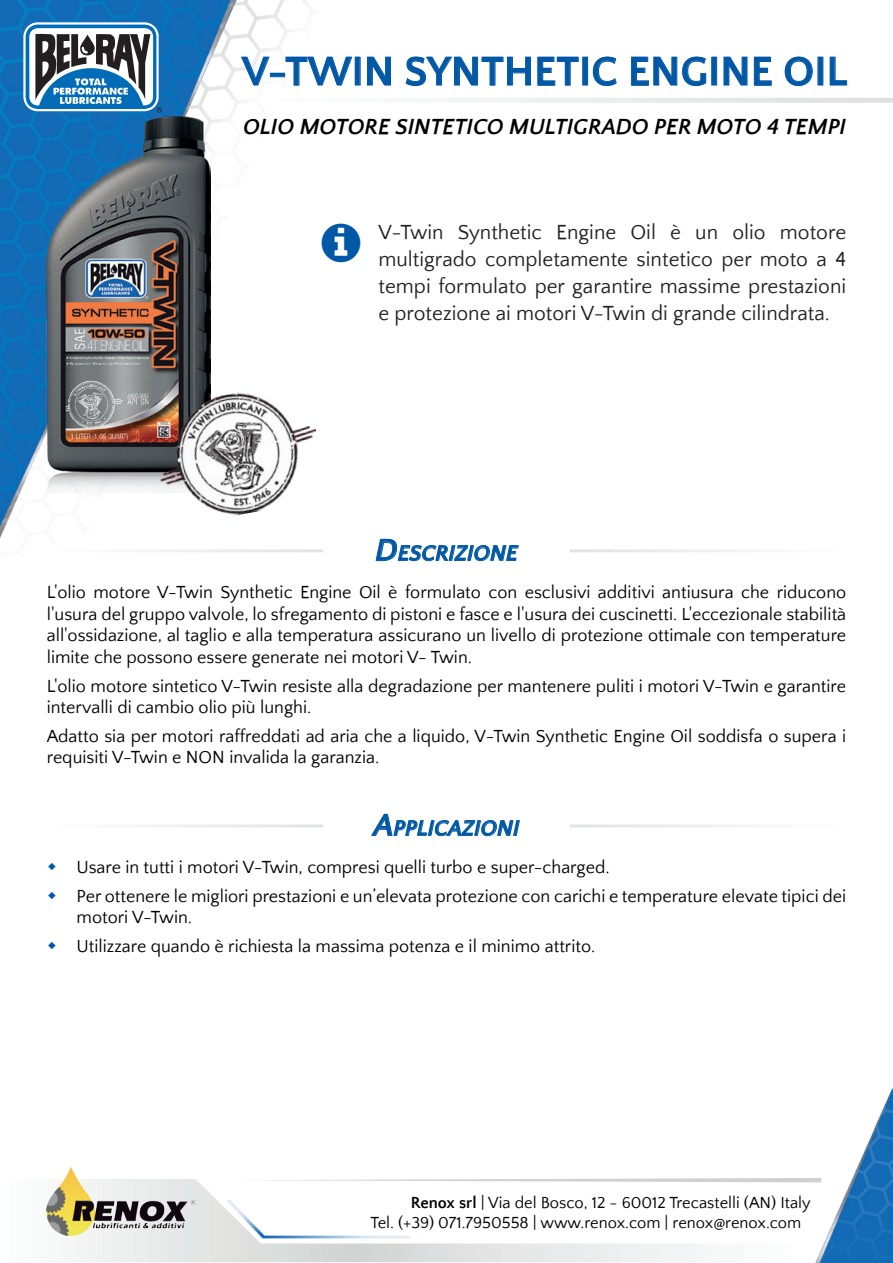
<style>
.page{position:relative;width:893px;height:1263px;background:#fff}
.page>*{position:absolute;margin:0;border:0;box-sizing:border-box;transform-origin:0 0}
.t1{font:700 42px "Quattrocento Sans";color:#0158a6}
.t2{font:italic 700 22.5px "Quattrocento Sans";color:#000}
.t3{font:italic 700 22.05px "Quattrocento Sans";color:#0158a6}
.t4{font:21px/27px "Quattrocento Sans";color:#231f20;text-align:justify}
.t5{font:18px/21.6px "Quattrocento Sans";color:#000}
.t6{font:16.5px/19.8px "Quattrocento Sans";color:#000}
.s1{font-size:31.5px}
.s2{font-weight:700}
</style>
<div class="page">
<svg style="left:46px;top:1180px;width:753px;height:82px"></svg>
<svg style="left:235px;top:1178px;width:580px;height:4px"></svg>
<img style="left:47px;top:1166px;width:149px;height:70px">
<svg style="left:445px;top:98px;width:448px;height:5px"></svg>
<svg style="left:570px;top:549px;width:184px;height:3px"></svg>
<img style="left:0;top:0;width:342px;height:553px">
<svg style="left:376px;top:539px;width:143px;height:22px"></svg>
<svg style="left:23px;top:22px;width:139px;height:90px"></svg>
<img style="left:815px;top:1088px;width:78px;height:175px">
<img style="left:226px;top:1201px;width:188px;height:39px">
<svg style="left:140px;top:824px;width:183px;height:3px"></svg>
<svg style="left:570px;top:824px;width:184px;height:3px"></svg>
<svg style="left:371px;top:814px;width:149px;height:22px"></svg>
<img style="left:47px;top:117px;width:163px;height:376px">
<img style="left:148px;top:381px;width:180px;height:146px">
<svg style="left:241px;top:57px;width:28px;height:29px"></svg>
<div style="left:270px;top:73px;width:15px;height:4px;border:1px solid #0158a6"></div>
<svg style="left:286px;top:57px;width:66px;height:28px"></svg>
<div style="left:355px;top:57px;width:5px;height:28px;border:1px solid #0158a6"></div>
<svg style="left:367px;top:57px;width:24px;height:28px"></svg>
<svg style="left:406px;top:57px;width:125px;height:29px"></svg>
<svg style="left:537px;top:57px;width:42px;height:28px"></svg>
<div style="left:583px;top:57px;width:5px;height:28px;border:1px solid #0158a6"></div>
<svg style="left:593px;top:57px;width:24px;height:29px"></svg>
<svg style="left:631px;top:57px;width:75px;height:29px"></svg>
<div style="left:712px;top:57px;width:5px;height:28px;border:1px solid #0158a6"></div>
<svg style="left:724px;top:57px;width:23px;height:28px"></svg>
<svg style="left:754px;top:57px;width:18px;height:28px"></svg>
<svg style="left:785px;top:57px;width:28px;height:29px"></svg>
<svg style="left:830px;top:57px;width:17px;height:28px"></svg>
<svg style="left:322px;top:223px;width:20px;height:39px"></svg>
<h1 class="t1" style="left:242px;top:49px;width:607px">V-TWIN SYNTHETIC ENGINE OIL</h1>
<p class="t2" style="left:243px;top:115px;width:605px">OLIO MOTORE SINTETICO MULTIGRADO PER MOTO 4 TEMPI</p>
<p class="t4" style="left:378px;top:219px;width:469px">V-Twin Synthetic Engine Oil è un olio motore multigrado completamente sintetico per moto a 4 tempi formulato per garantire massime prestazioni e protezione ai motori V-Twin di grande cilindrata.</p>
<p class="t3" style="left:375px;top:542px;width:144px"><span class="s1">D</span>ESCRIZIONE</p>
<p class="t5" style="left:47px;top:582px;width:801px;text-align:justify">L'olio motore V-Twin Synthetic Engine Oil è formulato con esclusivi additivi antiusura che riducono l'usura del gruppo valvole, lo sfregamento di pistoni e fasce e l'usura dei cuscinetti. L'eccezionale stabilità all'ossidazione, al taglio e alla temperatura assicurano un livello di protezione ottimale con temperature limite che possono essere generate nei motori V- Twin.</p>
<p class="t5" style="left:47px;top:675px;width:801px">L'olio motore sintetico V-Twin resiste alla degradazione per mantenere puliti i motori V-Twin e garantire intervalli di cambio olio più lunghi.</p>
<p class="t5" style="left:47px;top:726px;width:801px">Adatto sia per motori raffreddati ad aria che a liquido, V-Twin Synthetic Engine Oil soddisfa o supera i requisiti V-Twin e NON invalida la garanzia.</p>
<p class="t3" style="left:374px;top:817px;width:147px"><span class="s1">A</span>PPLICAZIONI</p>
<p class="t5" style="left:77px;top:854px;width:771px;line-height:28.3px">Usare in tutti i motori V-Twin, compresi quelli turbo e super-charged.<br>Per ottenere le migliori prestazioni e un’elevata protezione con carichi e temperature elevate tipici dei</p>
<p class="t5" style="left:77px;top:904px;width:520px;line-height:28.3px">motori V-Twin.<br>Utilizzare quando è richiesta la massima potenza e il minimo attrito.</p>
<p class="t6" style="left:370px;top:1193px;width:442px;text-indent:40px"><span class="s2">Renox srl</span> | Via del Bosco, 12 - 60012 Trecastelli (AN) Italy<br>Tel. (+39) 071.7950558 | www.renox.com | renox@renox.com</p>
</div>
